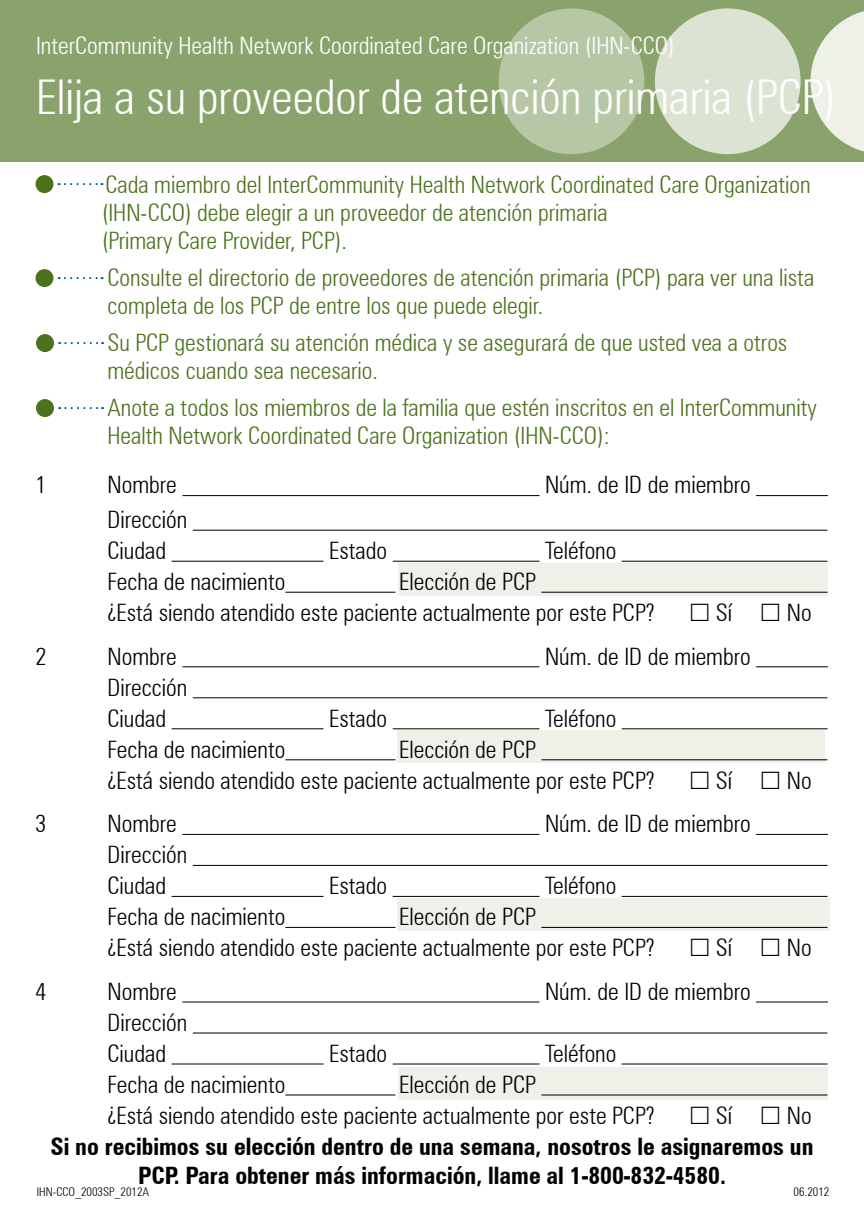
<style>
.page{position:relative;width:864px;height:1224px;background:#fff}
.page>*{position:absolute;margin:0;border:0;box-sizing:border-box;transform-origin:0 0}
.t1{font:300 condensed 48px "Zurich BT";color:#fff}
.t2{font:300 condensed 24px/31px "Zurich BT";color:#000}
.t3{font:300 condensed 24px/28px "Zurich BT";color:#4b721d}
.t4{font:700 condensed 24px/28.8px "Zurich BT";color:#000;text-align:center}
.t5{font:300 condensed 24px "Zurich BT";color:#fff}
.t6{font:300 condensed 12px "Zurich BT";color:#000}
</style>
<div class="page">
<div style="left:398px;top:1067px;width:430px;height:33px;background:#edf1e8"></div>
<div style="left:397px;top:899px;width:432px;height:32px;background:#edf1e8"></div>
<div style="left:397px;top:730px;width:428px;height:33px;background:#edf1e8"></div>
<div style="left:399px;top:564px;width:429px;height:32px;background:#edf1e8"></div>
<div style="left:0;top:0;width:864px;height:162px;background:#8aa36c"></div>
<div style="left:499px;top:8px;width:145px;height:146px;background:#b7c6a5;border-radius:50%"></div>
<div style="left:655px;top:8px;width:146px;height:146px;background:#dbe3d2;border-radius:50%"></div>
<svg style="left:810px;top:11px;width:54px;height:141px"></svg>
<div style="left:36px;top:269px;width:18px;height:18px;background:#4b721d;border-radius:50%"></div>
<svg style="left:59px;top:277px;width:44px;height:2px"></svg>
<div style="left:36px;top:399px;width:18px;height:18px;background:#4b721d;border-radius:50%"></div>
<svg style="left:59px;top:407px;width:44px;height:2px"></svg>
<div style="left:36px;top:175px;width:18px;height:18px;background:#4b721d;border-radius:50%"></div>
<svg style="left:59px;top:183px;width:44px;height:2px"></svg>
<div style="left:36px;top:334px;width:18px;height:18px;background:#4b721d;border-radius:50%"></div>
<svg style="left:59px;top:342px;width:44px;height:2px"></svg>
<hr style="left:182px;top:495px;width:357px;height:1px;background:#000">
<hr style="left:756px;top:495px;width:72px;height:1px;background:#000">
<hr style="left:193px;top:530px;width:635px;height:1px;background:#000">
<hr style="left:172px;top:561px;width:152px;height:1px;background:#000">
<hr style="left:393px;top:561px;width:147px;height:1px;background:#000">
<hr style="left:622px;top:561px;width:206px;height:1px;background:#000">
<hr style="left:285px;top:592px;width:111px;height:1px;background:#000">
<hr style="left:541px;top:592px;width:287px;height:1px;background:#000">
<hr style="left:182px;top:666px;width:357px;height:1px;background:#000">
<hr style="left:756px;top:666px;width:72px;height:1px;background:#000">
<hr style="left:193px;top:697px;width:635px;height:1px;background:#000">
<hr style="left:172px;top:728px;width:152px;height:1px;background:#000">
<hr style="left:393px;top:728px;width:147px;height:1px;background:#000">
<hr style="left:622px;top:728px;width:206px;height:1px;background:#000">
<hr style="left:285px;top:759px;width:111px;height:1px;background:#000">
<hr style="left:541px;top:759px;width:287px;height:1px;background:#000">
<hr style="left:182px;top:834px;width:357px;height:1px;background:#000">
<hr style="left:756px;top:834px;width:72px;height:1px;background:#000">
<hr style="left:193px;top:865px;width:635px;height:1px;background:#000">
<hr style="left:172px;top:896px;width:152px;height:1px;background:#000">
<hr style="left:393px;top:896px;width:147px;height:1px;background:#000">
<hr style="left:622px;top:896px;width:206px;height:1px;background:#000">
<hr style="left:285px;top:927px;width:111px;height:1px;background:#000">
<hr style="left:541px;top:927px;width:287px;height:1px;background:#000">
<hr style="left:182px;top:1002px;width:357px;height:1px;background:#000">
<hr style="left:756px;top:1002px;width:72px;height:1px;background:#000">
<hr style="left:193px;top:1033px;width:635px;height:1px;background:#000">
<hr style="left:172px;top:1064px;width:152px;height:1px;background:#000">
<hr style="left:393px;top:1064px;width:147px;height:1px;background:#000">
<hr style="left:622px;top:1064px;width:206px;height:1px;background:#000">
<hr style="left:285px;top:1095px;width:111px;height:1px;background:#000">
<hr style="left:541px;top:1095px;width:287px;height:1px;background:#000">
<p class="t5" style="left:36px;top:31px;width:640px">InterCommunity Health Network Coordinated Care Organization (IHN-CCO)</p>
<h1 class="t1" style="left:36px;top:68px;width:802px">Elija a su proveedor de atención primaria (PCP)</h1>
<p class="t3" style="left:102px;top:171px;width:710px">Cada miembro del InterCommunity Health Network Coordinated Care Organization (IHN-CCO) debe elegir a un proveedor de atención primaria<br>(Primary Care Provider, PCP).</p>
<p class="t3" style="left:108px;top:264px;width:708px">Consulte el directorio de proveedores de atención primaria (PCP) para ver una lista completa de los PCP de entre los que puede elegir.</p>
<p class="t3" style="left:108px;top:329px;width:681px">Su PCP gestionará su atención médica y se asegurará de que usted vea a otros médicos cuando sea necesario.</p>
<p class="t3" style="left:108px;top:394px;width:711px">Anote a todos los miembros de la familia que estén inscritos en el InterCommunity<br>Health Network Coordinated Care Organization (IHN-CCO):</p>
<p class="t2" style="left:36px;top:469px;width:13px">1</p>
<p class="t2" style="left:108px;top:469px;width:71px">Nombre</p>
<p class="t2" style="left:545px;top:469px;width:207px">Núm. de ID de miembro</p>
<p class="t2" style="left:108px;top:504px;width:81px">Dirección<br>Ciudad</p>
<p class="t2" style="left:329px;top:535px;width:60px">Estado</p>
<p class="t2" style="left:545px;top:535px;width:73px">Teléfono</p>
<p class="t2" style="left:108px;top:566px;width:549px;text-indent:292px">Elección de PCP<br>¿Está siendo atendido este paciente actualmente por este PCP?</p>
<p class="t2" style="left:108px;top:566px;width:179px">Fecha de nacimiento</p>
<p class="t2" style="left:716px;top:597px;width:18px">Sí</p>
<p class="t2" style="left:787px;top:597px;width:26px">No</p>
<p class="t2" style="left:36px;top:640px;width:13px">2</p>
<p class="t2" style="left:108px;top:640px;width:71px">Nombre</p>
<p class="t2" style="left:545px;top:640px;width:207px">Núm. de ID de miembro</p>
<p class="t2" style="left:108px;top:671px;width:81px">Dirección<br>Ciudad</p>
<p class="t2" style="left:329px;top:702px;width:60px">Estado</p>
<p class="t2" style="left:545px;top:702px;width:73px">Teléfono</p>
<p class="t2" style="left:108px;top:733px;width:549px;text-indent:292px">Elección de PCP<br>¿Está siendo atendido este paciente actualmente por este PCP?</p>
<p class="t2" style="left:108px;top:733px;width:179px">Fecha de nacimiento</p>
<p class="t2" style="left:716px;top:764px;width:18px">Sí</p>
<p class="t2" style="left:787px;top:764px;width:26px">No</p>
<p class="t2" style="left:36px;top:808px;width:13px">3</p>
<p class="t2" style="left:108px;top:808px;width:71px">Nombre</p>
<p class="t2" style="left:545px;top:808px;width:207px">Núm. de ID de miembro</p>
<p class="t2" style="left:108px;top:839px;width:81px">Dirección<br>Ciudad</p>
<p class="t2" style="left:329px;top:870px;width:60px">Estado</p>
<p class="t2" style="left:545px;top:870px;width:73px">Teléfono</p>
<p class="t2" style="left:108px;top:901px;width:549px;text-indent:292px">Elección de PCP<br>¿Está siendo atendido este paciente actualmente por este PCP?</p>
<p class="t2" style="left:108px;top:901px;width:179px">Fecha de nacimiento</p>
<p class="t2" style="left:716px;top:932px;width:18px">Sí</p>
<p class="t2" style="left:787px;top:932px;width:26px">No</p>
<p class="t2" style="left:36px;top:976px;width:13px">4</p>
<p class="t2" style="left:108px;top:976px;width:71px">Nombre</p>
<p class="t2" style="left:545px;top:976px;width:207px">Núm. de ID de miembro</p>
<p class="t2" style="left:108px;top:1007px;width:81px">Dirección<br>Ciudad</p>
<p class="t2" style="left:329px;top:1038px;width:60px">Estado</p>
<p class="t2" style="left:545px;top:1038px;width:73px">Teléfono</p>
<p class="t2" style="left:108px;top:1069px;width:549px;text-indent:292px">Elección de PCP<br>¿Está siendo atendido este paciente actualmente por este PCP?</p>
<p class="t2" style="left:108px;top:1069px;width:179px">Fecha de nacimiento</p>
<p class="t2" style="left:716px;top:1100px;width:18px">Sí</p>
<p class="t2" style="left:787px;top:1100px;width:26px">No</p>
<p class="t4" style="left:50px;top:1132px;width:765px">Si no recibimos su elección dentro de una semana, nosotros le asignaremos un<br>PCP. Para obtener más información, llame al 1-800-832-4580.</p>
<p class="t6" style="left:37px;top:1185px;width:114px">IHN-CCO_2003SP_2012A</p>
<p class="t6" style="left:794px;top:1185px;width:37px">06.2012</p>
</div>
